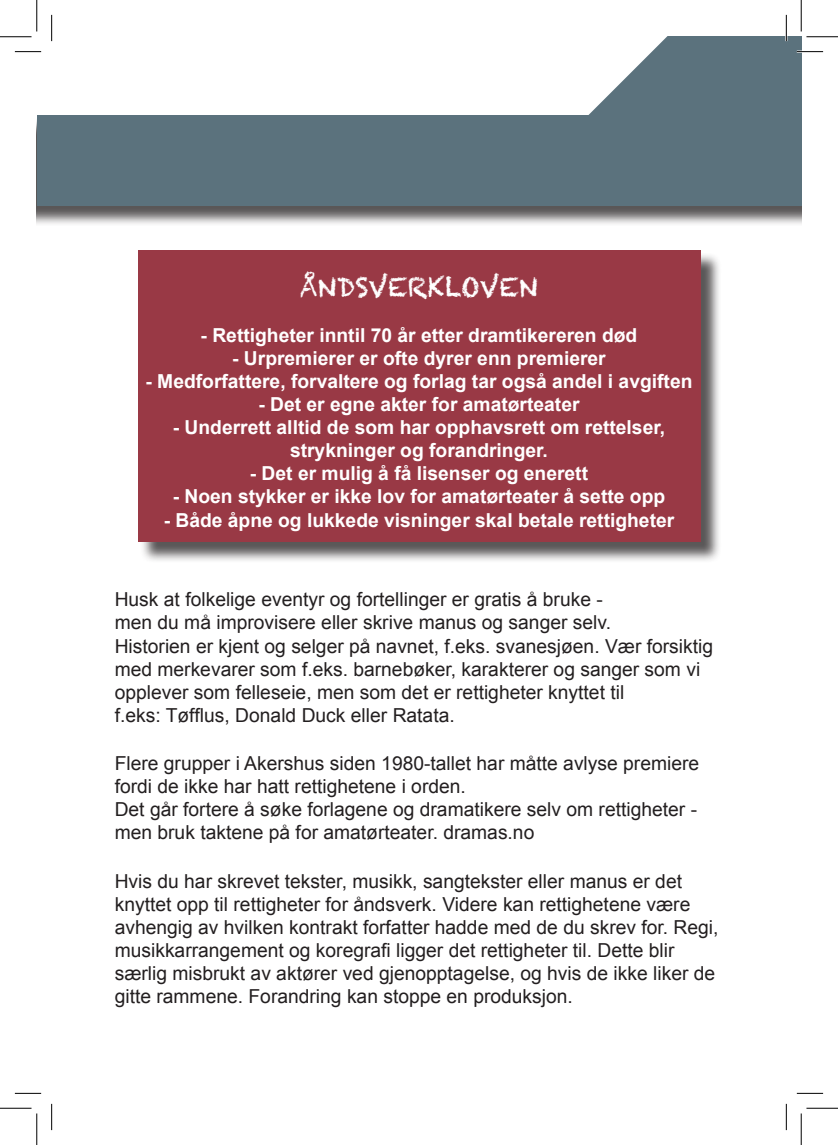
<style>
.page{position:relative;width:838px;height:1145px;background:#fff}
.page>*{position:absolute;margin:0;border:0;box-sizing:border-box;transform-origin:0 0}
.t1{font:26.25px "Chalkduster";color:#fff}
.t2{font:19.25px/23.1px "Arial";color:#231f20}
.t3{font:700 19.25px "Arial";color:#fff}
</style>
<div class="page">
<div style="left:37px;top:118px;width:764px;height:109px;background:#231f20;opacity:.75"></div>
<div style="left:37px;top:115px;width:764px;height:90px;background:#5b727d"></div>
<div style="left:140px;top:253px;width:582px;height:310px;background:#231f20;opacity:.75"></div>
<div style="left:138px;top:250px;width:562px;height:291px;background:#993945"></div>
<svg style="left:15px;top:51px;width:26px;height:1px"></svg>
<svg style="left:15px;top:1093px;width:26px;height:1px"></svg>
<svg style="left:796px;top:1093px;width:27px;height:1px"></svg>
<svg style="left:51px;top:15px;width:1px;height:26px"></svg>
<svg style="left:51px;top:1104px;width:1px;height:26px"></svg>
<svg style="left:588px;top:15px;width:235px;height:101px"></svg>
<svg style="left:786px;top:1104px;width:1px;height:26px"></svg>
<hr style="left:806px;top:36px;width:31px;height:2px;background:#fff">
<hr style="left:800px;top:0;width:2px;height:31px;background:#fff">
<hr style="left:0;top:36px;width:32px;height:1px;background:#000">
<hr style="left:806px;top:36px;width:31px;height:1px;background:#000">
<hr style="left:0;top:1108px;width:32px;height:1px;background:#000">
<hr style="left:806px;top:1108px;width:31px;height:1px;background:#000">
<hr style="left:36px;top:0;width:1px;height:31px;background:#000">
<hr style="left:36px;top:1113px;width:1px;height:32px;background:#000">
<hr style="left:800px;top:0;width:1px;height:31px;background:#000">
<hr style="left:800px;top:1113px;width:1px;height:32px;background:#000">
<p class="t1" style="left:300px;top:271px;width:238px">ÅNDSVERKLOVEN</p>
<p class="t3" style="left:201px;top:322px;width:438px">- Rettigheter inntil 70 år etter dramtikereren død</p>
<p class="t3" style="left:232px;top:345px;width:375px">- Urpremierer er ofte dyrer enn premierer</p>
<p class="t3" style="left:145px;top:369px;width:548px">- Medforfattere, forvaltere og forlag tar også andel i avgiften</p>
<p class="t3" style="left:258px;top:392px;width:322px">- Det er egne akter for amatørteater</p>
<p class="t3" style="left:173px;top:415px;width:494px">- Underrett alltid de som har opphavsrett om rettelser,</p>
<p class="t3" style="left:290px;top:438px;width:259px">strykninger og forandringer.</p>
<p class="t3" style="left:250px;top:461px;width:340px">- Det er mulig å få lisenser og enerett</p>
<p class="t3" style="left:173px;top:484px;width:494px">- Noen stykker er ikke lov for amatørteater å sette opp</p>
<p class="t3" style="left:164px;top:507px;width:512px">- Både åpne og lukkede visninger skal betale rettigheter</p>
<p class="t2" style="left:115px;top:588px;width:489px">Husk at folkelige eventyr og fortellinger er gratis å bruke -</p>
<p class="t2" style="left:115px;top:611px;width:498px">men du må improvisere eller skrive manus og sanger selv.</p>
<p class="t2" style="left:115px;top:634px;width:600px">Historien er kjent og selger på navnet, f.eks. svanesjøen. Vær forsiktig med merkevarer som f.eks. barnebøker, karakterer og sanger som vi opplever som felleseie, men som det er rettigheter knyttet til</p>
<p class="t2" style="left:115px;top:704px;width:341px">f.eks: Tøfflus, Donald Duck eller Ratata.</p>
<p class="t2" style="left:115px;top:752px;width:586px">Flere grupper i Akershus siden 1980-tallet har måtte avlyse premiere fordi de ikke har hatt rettighetene i orden.</p>
<p class="t2" style="left:115px;top:798px;width:584px">Det går fortere å søke forlagene og dramatikere selv om rettigheter - men bruk taktene på for amatørteater. dramas.no</p>
<p class="t2" style="left:115px;top:870px;width:605px">Hvis du har skrevet tekster, musikk, sangtekster eller manus er det knyttet opp til rettigheter for åndsverk. Videre kan rettighetene være avhengig av hvilken kontrakt forfatter hadde med de du skrev for. Regi, musikkarrangement og koregrafi ligger det rettigheter til. Dette blir</p>
<p class="t2" style="left:115px;top:962px;width:602px">særlig misbrukt av aktører ved gjenopptagelse, og hvis de ikke liker de gitte rammene. Forandring kan stoppe en produksjon.</p>
</div>
